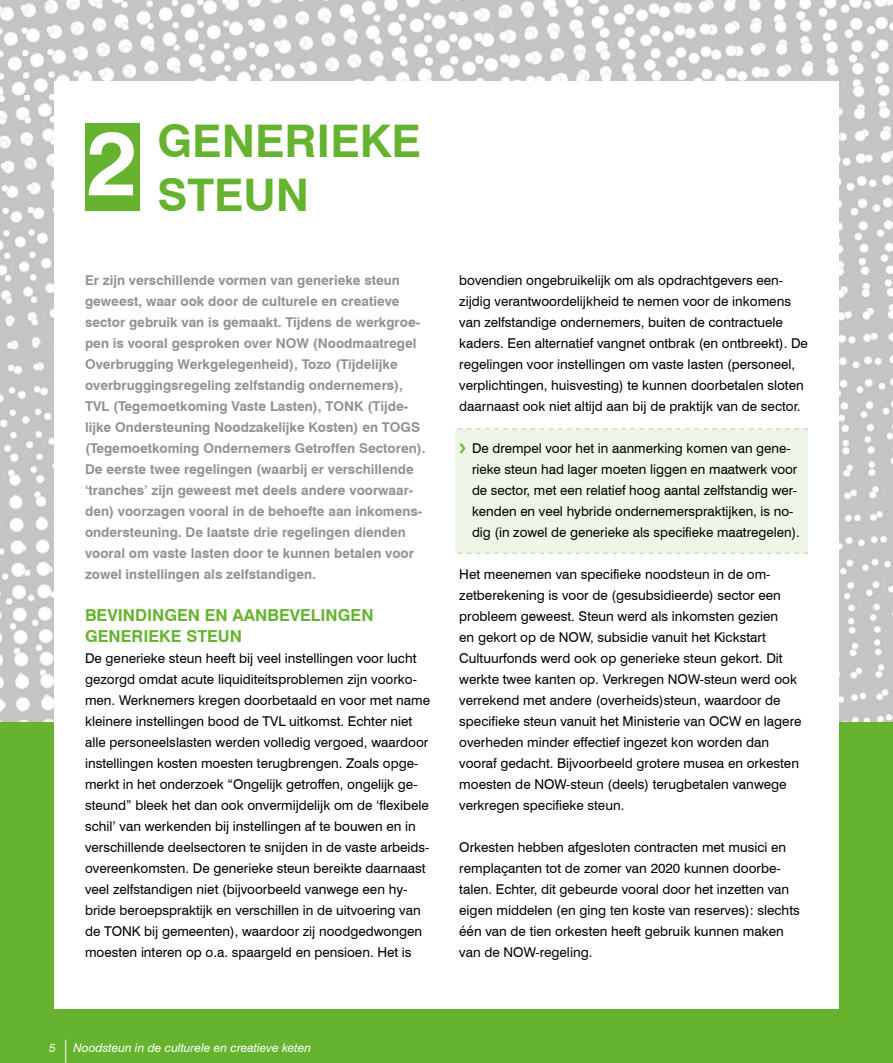
<style>
.page{position:relative;width:893px;height:1063px;background:#fff}
.page>*{position:absolute;margin:0;border:0;box-sizing:border-box;transform-origin:0 0}
.t1{font:700 45px/54px "Swiss 721 BT";color:#65b32e}
.t2{font:700 16.5px/21px "Swiss 721 BT";color:#65b32e}
.t3{font:13.5px/21px "Swiss 721 BT";color:#000}
.t4{font:700 13.5px/21px "Swiss 721 BT";color:#929292}
.t5{font:italic 12px "Swiss 721 BT";color:#fff}
</style>
<div class="page">
<img style="left:0;top:0;width:893px;height:723px">
<div style="left:0;top:723px;width:893px;height:340px;background:#65b32e"></div>
<div style="left:54px;top:82px;width:785px;height:927px;background:#fff"></div>
<div style="left:455px;top:429px;width:353px;height:124px;background:#eef6e8"></div>
<svg style="left:458px;top:428px;width:350px;height:1px"></svg>
<svg style="left:458px;top:553px;width:350px;height:1px"></svg>
<div style="left:85px;top:123px;width:54px;height:87px;background:#65b32e"></div>
<svg style="left:65px;top:1040px;width:1px;height:23px"></svg>
<h1 class="t1" style="left:87px;top:114px;width:336px;text-indent:71px">GENERIEKE<br><sup>2</sup> STEUN</h1>
<p class="t4" style="left:85px;top:270px;width:342px">Er zijn verschillende vormen van generieke steun geweest, waar ook door de culturele en creatieve sector gebruik van is gemaakt. Tijdens de werkgroe&shy;pen is vooral gesproken over NOW (Noodmaatregel Overbrugging Werkgelegenheid), Tozo (Tijdelijke overbruggingsregeling zelfstandig ondernemers), TVL (Tegemoetkoming Vaste Lasten), TONK (Tijde&shy;lijke Ondersteuning Noodzakelijke Kosten) en TOGS (Tegemoetkoming Ondernemers Getroffen Sectoren).<br>De eerste twee regelingen (waarbij er verschillende ‘tranches’ zijn geweest met deels andere voorwaar&shy;den) voorzagen vooral in de behoefte aan inkomens&shy;ondersteuning. De laatste drie regelingen dienden vooral om vaste lasten door te kunnen betalen voor zowel instellingen als zelfstandigen.</p>
<p class="t2" style="left:85px;top:605px;width:290px">BEVINDINGEN EN AANBEVELINGEN<br>GENERIEKE STEUN</p>
<p class="t3" style="left:85px;top:648px;width:347px">De generieke steun heeft bij veel instellingen voor lucht gezorgd omdat acute liquiditeitsproblemen zijn voorko&shy;men. Werknemers kregen doorbetaald en voor met name kleinere instellingen bood de TVL uitkomst. Echter niet alle personeelslasten werden volledig vergoed, waardoor instellingen kosten moesten terugbrengen. Zoals opge&shy;merkt in het onderzoek “Ongelijk getroffen, ongelijk ge&shy;steund” bleek het dan ook onvermijdelijk om de ‘flexibele schil’ van werkenden bij instellingen af te bouwen en in verschillende deelsectoren te snijden in de vaste arbeids&shy;overeenkomsten. De generieke steun bereikte daarnaast veel zelfstandigen niet (bijvoorbeeld vanwege een hy&shy;bride beroepspraktijk en verschillen in de uitvoering van de TONK bij gemeenten), waardoor zij noodgedwongen moesten interen op o.a. spaargeld en pensioen. Het is</p>
<p class="t3" style="left:459px;top:270px;width:350px">bovendien ongebruikelijk om als opdrachtgevers een&shy;zijdig verantwoordelijkheid te nemen voor de inkomens van zelfstandige ondernemers, buiten de contractuele kaders. Een alternatief vangnet ontbrak (en ontbreekt). De regelingen voor instellingen om vaste lasten (personeel, verplichtingen, huisvesting) te kunnen doorbetalen sloten daarnaast ook niet altijd aan bij de praktijk van de sector.</p>
<p class="t3" style="left:472px;top:438px;width:329px">De drempel voor het in aanmerking komen van gene&shy;rieke steun had lager moeten liggen en maatwerk voor de sector, met een relatief hoog aantal zelfstandig wer&shy;kenden en veel hybride ondernemerspraktijken, is no&shy;dig (in zowel de generieke als specifieke maatregelen).</p>
<p class="t3" style="left:459px;top:564px;width:344px">Het meenemen van specifieke noodsteun in de om&shy;zetberekening is voor de (gesubsidieerde) sector een probleem geweest. Steun werd als inkomsten gezien<br>en gekort op de NOW, subsidie vanuit het Kickstart Cultuurfonds werd ook op generieke steun gekort. Dit werkte twee kanten op. Verkregen NOW-steun werd ook verrekend met andere (overheids)steun, waardoor de specifieke steun vanuit het Ministerie van OCW en lagere overheden minder effectief ingezet kon worden dan vooraf gedacht. Bijvoorbeeld grotere musea en orkesten moesten de NOW-steun (deels) terugbetalen vanwege verkregen specifieke steun.</p>
<p class="t3" style="left:459px;top:837px;width:342px">Orkesten hebben afgesloten contracten met musici en remplaçanten tot de zomer van 2020 kunnen doorbe&shy;talen. Echter, dit gebeurde vooral door het inzetten van eigen middelen (en ging ten koste van reserves): slechts één van de tien orkesten heeft gebruik kunnen maken van de NOW-regeling.</p>
<p class="t5" style="left:49px;top:1040px;width:8px">5</p>
<p class="t5" style="left:73px;top:1040px;width:239px">Noodsteun in de culturele en creatieve keten</p>
</div>
